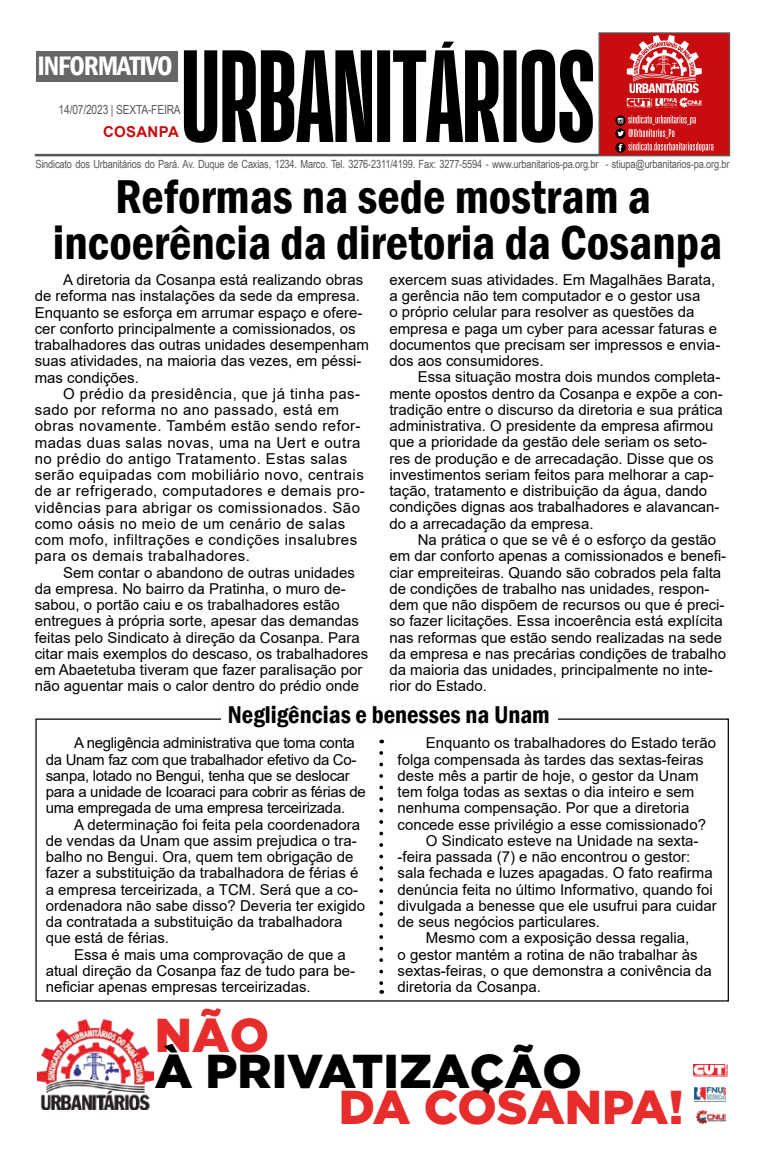
<style>
.page{position:relative;width:765px;height:1170px;background:#fff}
.page>*{position:absolute;margin:0;border:0;box-sizing:border-box;transform-origin:0 0}
.t1{font:600 condensed 48.75px/46.2px "Franklin Gothic";color:#000;text-align:center}
.t2{font:900 47.5px "Gotham";letter-spacing:-.005em;color:#e62d2b}
.t3{font:900 47.5px "Gotham";color:#000}
.t4{font:600 condensed 27.5px "Franklin Gothic";letter-spacing:-.04em;color:#fff}
.t5{font:600 condensed 25px "Franklin Gothic";color:#000}
.t6{font:15px/16.2px "Arial";color:#000}
.t7{font:15px/16.2px "Arial";letter-spacing:.03em;color:#000}
.t8{font:15px/16.2px "Arial";letter-spacing:-.02em;color:#000}
.t9{font:700 15px "Arial";letter-spacing:.02em;color:#c90c0f}
.t10{font:12.5px "Arial Narrow";letter-spacing:-.015em;color:#575756}
.t11{font:11.25px "Arial Narrow";letter-spacing:-.015em;color:#575756}
</style>
<div class="page">
<svg style="left:34px;top:32px;width:697px;height:125px"></svg>
<svg style="left:627px;top:35px;width:75px;height:72px"></svg>
<svg style="left:615px;top:115px;width:98px;height:38px"></svg>
<svg style="left:379px;top:752px;width:4px;height:241px"></svg>
<img style="left:37px;top:1019px;width:116px;height:90px">
<img style="left:694px;top:1064px;width:33px;height:12px">
<img style="left:694px;top:1087px;width:32px;height:13px">
<img style="left:696px;top:1110px;width:29px;height:13px">
<h3 class="t4" style="left:37px;top:48px;width:137px">INFORMATIVO</h3>
<p class="t10" style="left:59px;top:101px;width:124px">14/07/2023 | SEXTA-FEIRA</p>
<p class="t9" style="left:103px;top:121px;width:77px">COSANPA</p>
<p class="t11" style="left:35px;top:156px;width:696px">Sindicato dos Urbanitários do Pará. Av. Duque de Caxias, 1234. Marco. Tel. 3276-2311/4199. Fax: 3277-5594 - www.urbanitarios-pa.org.br - stiupa@urbanitarios-pa.org.br</p>
<h1 class="t1" style="left:53px;top:173px;width:671px">Reformas na sede mostram a incoerência da diretoria da Cosanpa</h1>
<p class="t6" style="left:35px;top:271px;width:336px;text-indent:28px">A diretoria da Cosanpa está realizando obras de reforma nas instalações da sede da empresa.<br>Enquanto se esforça em arrumar espaço e ofere&shy;cer conforto principalmente a comissionados, os trabalhadores das outras unidades desempenham suas atividades, na maioria das vezes, em péssi&shy;mas condições.</p>
<p class="t7" style="left:35px;top:385px;width:331px;text-indent:28px">O prédio da presidência, que já tinha pas&shy;sado por reforma no ano passado, está em obras novamente. Também estão sendo refor&shy;madas duas salas novas, uma na Uert e outra no prédio do antigo Tratamento. Estas salas serão equipadas com mobiliário novo, centrais de ar refrigerado, computadores e demais pro&shy;vidências para abrigar os comissionados. São como oásis no meio de um cenário de salas com mofo, infiltrações e condições insalubres para os demais trabalhadores.</p>
<p class="t6" style="left:35px;top:564px;width:335px;text-indent:28px">Sem contar o abandono de outras unidades da empresa. No bairro da Pratinha, o muro de&shy;sabou, o portão caiu e os trabalhadores estão entregues à própria sorte, apesar das demandas feitas pelo Sindicato à direção da Cosanpa. Para citar mais exemplos do descaso, os trabalhadores em Abaetetuba tiveram que fazer paralisação por não aguentar mais o calor dentro do prédio onde</p>
<p class="t6" style="left:389px;top:271px;width:332px">exercem suas atividades. Em Magalhães Barata, a gerência não tem computador e o gestor usa<br>o próprio celular para resolver as questões da empresa e paga um cyber para acessar faturas e documentos que precisam ser impressos e envia&shy;dos aos consumidores.</p>
<p class="t6" style="left:389px;top:369px;width:335px;text-indent:28px">Essa situação mostra dois mundos completa&shy;mente opostos dentro da Cosanpa e expõe a con&shy;tradição entre o discurso da diretoria e sua prática administrativa. O presidente da empresa afirmou que a prioridade da gestão dele seriam os seto&shy;res de produção e de arrecadação. Disse que os investimentos seriam feitos para melhorar a cap&shy;tação, tratamento e distribuição da água, dando condições dignas aos trabalhadores e alavancan&shy;do a arrecadação da empresa.</p>
<p class="t6" style="left:389px;top:531px;width:338px;text-indent:28px">Na prática o que se vê é o esforço da gestão em dar conforto apenas a comissionados e benefi&shy;ciar empreiteiras. Quando são cobrados pela falta de condições de trabalho nas unidades, respon&shy;dem que não dispõem de recursos ou que é preci&shy;so fazer licitações. Essa incoerência está explícita nas reformas que estão sendo realizadas na sede da empresa e nas precárias condições de trabalho da maioria das unidades, principalmente no inte&shy;rior do Estado.</p>
<h3 class="t5" style="left:228px;top:698px;width:323px">Negligências e benesses na Unam</h3>
<p class="t8" style="left:46px;top:734px;width:322px;text-indent:28px">A negligência administrativa que toma conta da Unam faz com que trabalhador efetivo da Co&shy;sanpa, lotado no Bengui, tenha que se deslocar para a unidade de Icoaraci para cobrir as férias de uma empregada de uma empresa terceirizada.</p>
<p class="t6" style="left:46px;top:816px;width:321px;text-indent:28px">A determinação foi feita pela coordenadora de vendas da Unam que assim prejudica o tra&shy;balho no Bengui. Ora, quem tem obrigação de fazer a substituição da trabalhadora de férias é a empresa terceirizada, a TCM. Será que a co&shy;ordenadora não sabe disso? Deveria ter exigido da contratada a substituição da trabalhadora que está de férias.</p>
<p class="t6" style="left:46px;top:946px;width:311px;text-indent:28px">Essa é mais uma comprovação de que a atual direção da Cosanpa faz de tudo para be&shy;neficiar apenas empresas terceirizadas.</p>
<p class="t6" style="left:426px;top:734px;width:292px">Enquanto os trabalhadores do Estado terão</p>
<p class="t6" style="left:398px;top:751px;width:307px">folga compensada às tardes das sextas-feiras</p>
<p class="t6" style="left:398px;top:767px;width:302px">deste mês a partir de hoje, o gestor da Unam</p>
<p class="t6" style="left:398px;top:783px;width:298px">tem folga todas as sextas o dia inteiro e sem</p>
<p class="t6" style="left:398px;top:799px;width:293px">nenhuma compensação. Por que a diretoria</p>
<p class="t6" style="left:398px;top:816px;width:310px">concede esse privilégio a esse comissionado?</p>
<p class="t6" style="left:426px;top:832px;width:274px">O Sindicato esteve na Unidade na sexta-</p>
<p class="t6" style="left:398px;top:848px;width:294px">-feira passada (7) e não encontrou o gestor:</p>
<p class="t6" style="left:398px;top:864px;width:317px">sala fechada e luzes apagadas. O fato reafirma</p>
<p class="t6" style="left:398px;top:881px;width:317px">denúncia feita no último Informativo, quando foi</p>
<p class="t6" style="left:398px;top:897px;width:321px">divulgada a benesse que ele usufrui para cuidar</p>
<p class="t6" style="left:398px;top:913px;width:204px">de seus negócios particulares.</p>
<p class="t6" style="left:426px;top:929px;width:265px">Mesmo com a exposição dessa regalia,</p>
<p class="t6" style="left:398px;top:946px;width:302px">o gestor mantém a rotina de não trabalhar às</p>
<p class="t6" style="left:398px;top:962px;width:316px">sextas-feiras, o que demonstra a conivência da</p>
<p class="t6" style="left:398px;top:978px;width:145px">diretoria da Cosanpa.</p>
<h2 class="t2" style="left:155px;top:1007px;width:116px">NÃO</h2>
<h2 class="t3" style="left:155px;top:1043px;width:429px">À PRIVATIZAÇÃO</h2>
<h2 class="t2" style="left:339px;top:1079px;width:346px">DA COSANPA!</h2>
</div>
